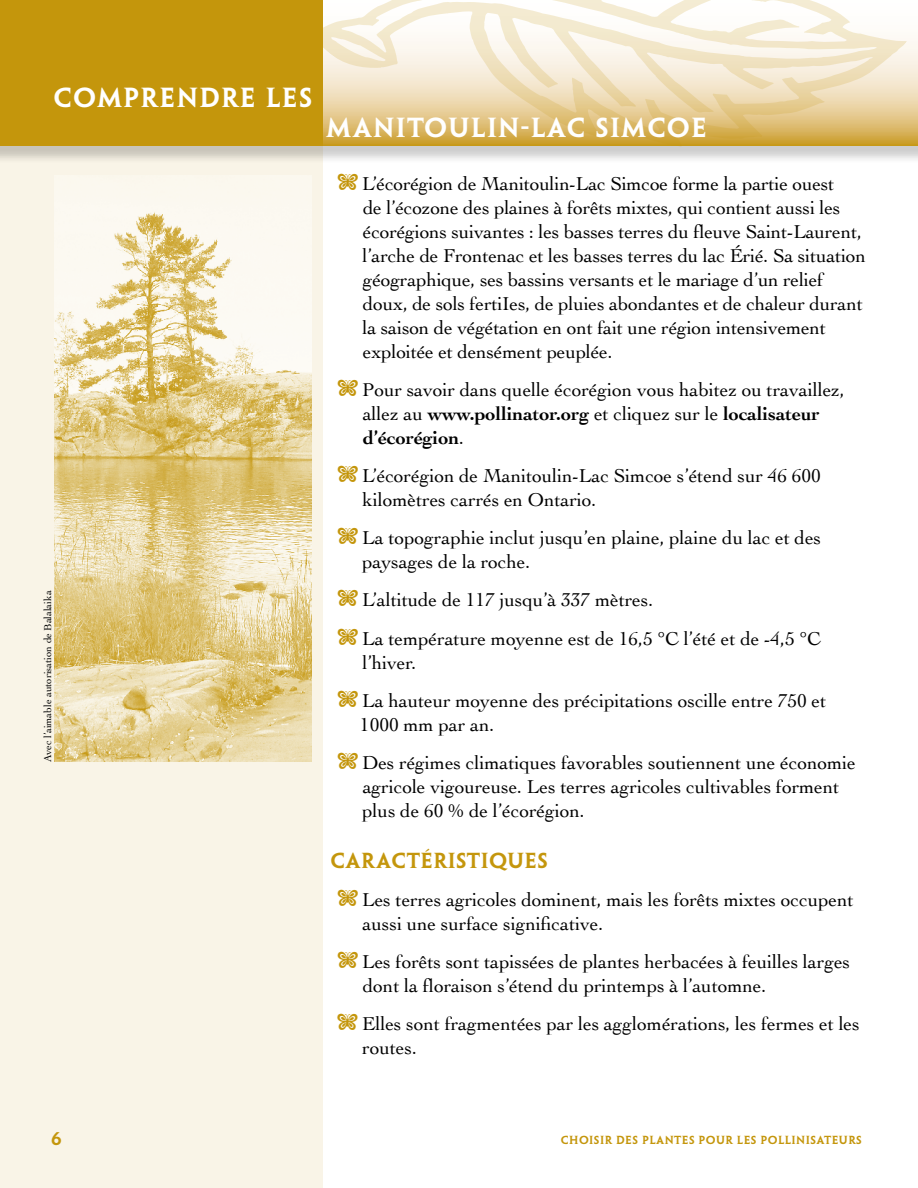
<style>
.page{position:relative;width:918px;height:1188px;background:#fff}
.page>*{position:absolute;margin:0;border:0;box-sizing:border-box;transform-origin:0 0}
.t1{font:24.75px "Penumbra MM 585 1000";letter-spacing:.1em;color:#fff}
.t2{font:24.75px "Penumbra MM 585 1000";letter-spacing:.12em;color:#fff}
.t3{font:19.5px/24px "Cochin";letter-spacing:-.005em;color:#000}
.t4{font:19.5px "Penumbra MM 585 1000";letter-spacing:.095em;color:#c4960c}
.t5{font:16.5px "Penumbra MM 585 1000";color:#c4960c}
.t6{font:10.5px "Penumbra MM 585 1000";letter-spacing:.04em;color:#c4960c}
.t7{font:10.5px "Cochin";letter-spacing:-.005em;color:#000}
.s1{color:#c4960c}
.s2{font-weight:700}
</style>
<div class="page">
<div style="left:0;top:144px;width:323px;height:1044px;background:#f9f4e7"></div>
<div style="left:0;top:0;width:918px;height:164px;background:#000;opacity:.2"></div>
<div style="left:0;top:0;width:323px;height:145px;background:#c4960c"></div>
<svg style="left:313px;top:0;width:594px;height:147px"></svg>
<img style="left:54px;top:202px;width:258px;height:559px">
<p class="t2" style="left:54px;top:83px;width:260px">COMPRENDRE LES</p>
<p class="t7" style="left:41px;top:762px;width:173px;rotate:-90deg">Avec l’aimable autorisation de Balalaika</p>
<p class="t1" style="left:326px;top:113px;width:380px">MANITOULIN-LAC SIMCOE</p>
<p class="t3" style="left:363px;top:171px;width:505px;text-indent:-26px"><span class="s1">■</span> L’écorégion de Manitoulin-Lac Simcoe forme la partie ouest<br>de l’écozone des plaines à forêts mixtes, qui contient aussi les écorégions suivantes : les basses terres du fleuve Saint-Laurent, l’arche de Frontenac et les basses terres du lac Érié. Sa situation géographique, ses bassins versants et le mariage d’un relief doux, de sols fertiIes, de pluies abondantes et de chaleur durant la saison de végétation en ont fait une région intensivement exploitée et densément peuplée.</p>
<p class="t3" style="left:363px;top:377px;width:484px;text-indent:-26px"><span class="s1">■</span> Pour savoir dans quelle écorégion vous habitez ou travaillez, allez au <span class="s2">www.pollinator.org</span> et cliquez sur le <span class="s2">localisateur d’écorégion</span>.</p>
<p class="t3" style="left:362px;top:463px;width:460px;text-indent:-26px"><span class="s1">■</span> L’écorégion de Manitoulin-Lac Simcoe s’étend sur 46 600 kilomètres carrés en Ontario.</p>
<p class="t3" style="left:362px;top:525px;width:460px;text-indent:-26px"><span class="s1">■</span> La topographie inclut jusqu’en plaine, plaine du lac et des paysages de la roche.</p>
<p class="t3" style="left:337px;top:587px;width:318px"><span class="s1">■</span> L’altitude de 117 jusqu’à 337 mètres.</p>
<p class="t3" style="left:363px;top:625px;width:460px;text-indent:-26px"><span class="s1">■</span> La température moyenne est de 16,5 °C l’été et de -4,5 °C l’hiver.</p>
<p class="t3" style="left:360px;top:687px;width:468px;text-indent:-23px"><span class="s1">■</span> La hauteur moyenne des précipitations oscille entre 750 et<br>1000 mm par an.</p>
<p class="t3" style="left:362px;top:749px;width:495px;text-indent:-26px"><span class="s1">■</span> Des régimes climatiques favorables soutiennent une économie agricole vigoureuse. Les terres agricoles cultivables forment plus de 60 % de l’écorégion.</p>
<p class="t4" style="left:330px;top:850px;width:219px">CARACTÉRISTIQUES</p>
<p class="t3" style="left:363px;top:887px;width:493px;text-indent:-26px"><span class="s1">■</span> Les terres agricoles dominent, mais les forêts mixtes occupent aussi une surface significative.</p>
<p class="t3" style="left:363px;top:949px;width:489px;text-indent:-26px"><span class="s1">■</span> Les forêts sont tapissées de plantes herbacées à feuilles larges dont la floraison s’étend du printemps à l’automne.</p>
<p class="t3" style="left:362px;top:1011px;width:499px;text-indent:-26px"><span class="s1">■</span> Elles sont fragmentées par les agglomérations, les fermes et les routes.</p>
<p class="t5" style="left:51px;top:1129px;width:12px">6</p>
<p class="t6" style="left:561px;top:1134px;width:303px">CHOISIR DES PLANTES POUR LES POLLINISATEURS</p>
</div>
